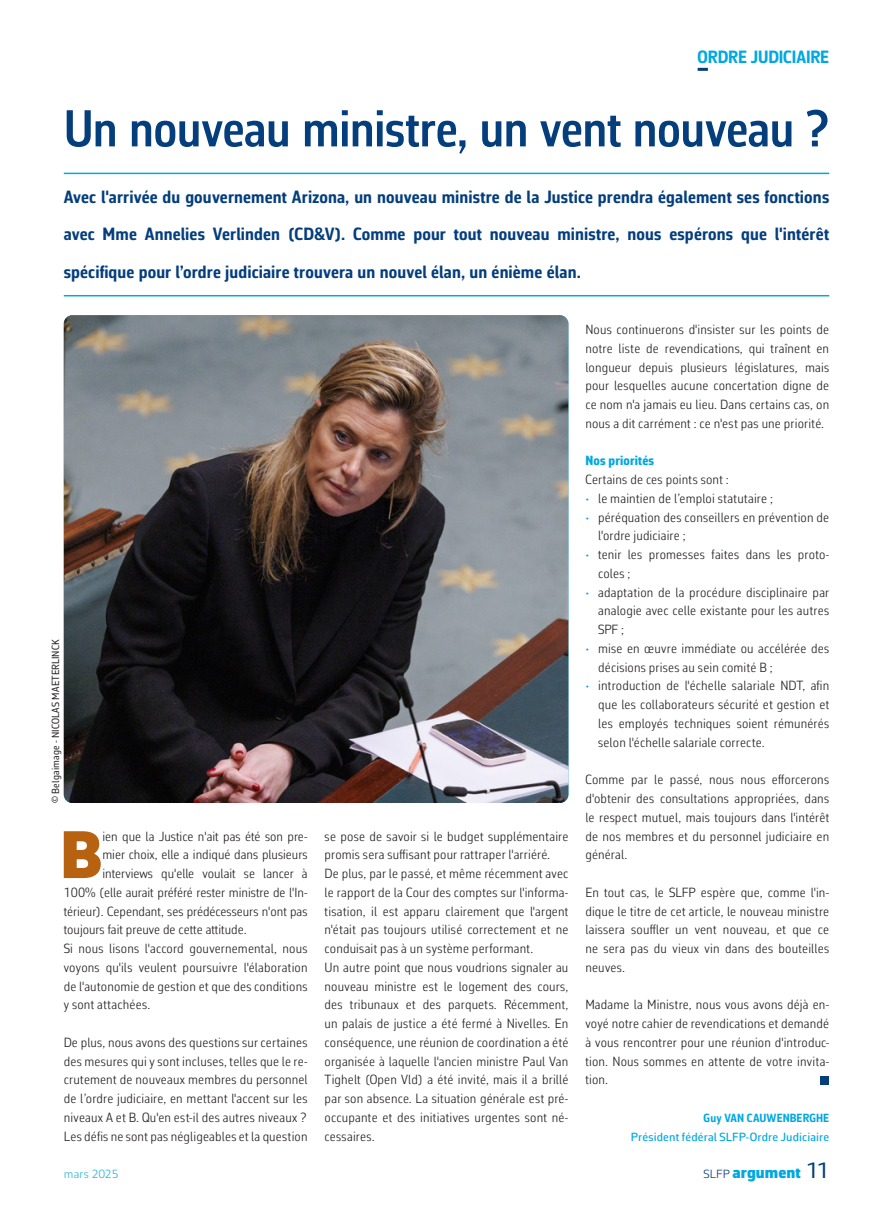
<style>
.page{position:relative;width:893px;height:1221px;background:#fff}
.page>*{position:absolute;margin:0;border:0;box-sizing:border-box;transform-origin:0 0}
.body_met_initiaal{font:900 67.95px "Corbeau Pro";color:#b66211}
.Basistekst{font:600 52.5px "Corbeau Con Pro";letter-spacing:-.01em;color:#043e7d}
.Inleiding{font:700 18px/37.5px "Corbeau Con Pro";letter-spacing:.01em;color:#043e7d;text-align:justify}
.t1{font:700 18px "Corbeau Con Pro";letter-spacing:-.005em;color:#00a8e2}
.t2{font:900 16.5px "Corbeau Pro";letter-spacing:.005em;color:#00a8e2}
.body_met_initiaal-2{font:300 13.5px/18.8px "Corbeau Con Pro";letter-spacing:.01em;color:#231f20;text-align:justify}
.body_met_initiaal-3{font:800 13.5px "Corbeau Con Pro";letter-spacing:.01em;color:#00a8e2}
.Auteur{font:500 12px "Corbeau Pro";letter-spacing:.01em;color:#00a8e2}
.Auteur-2{font:700 12px "Corbeau Con Pro";letter-spacing:.005em;color:#00a8e2}
.t3{font:300 12px "Corbeau Pro";color:#28b3de}
.t4{font:10.5px "Corbeau Con Pro";letter-spacing:.01em;color:#231f20}
.s1{color:#00a8e2}
.s2{font-weight:300;font-size:12px;color:#043e7d}
.s3{font-weight:400;font-size:22.5px;color:#043e7d}
</style>
<div class="page">
<svg style="left:698px;top:68px;width:10px;height:3px"></svg>
<div style="left:821px;top:1075px;width:8px;height:9px;background:#043e7d"></div>
<hr style="left:64px;top:173px;width:765px;height:1px;background:#00a8e2">
<hr style="left:64px;top:295px;width:765px;height:1px;background:#00a8e2">
<img style="left:64px;top:315px;width:504px;height:488px">
<p class="t1" style="left:698px;top:45px;width:133px">ORDRE JUDICIAIRE</p>
<p class="Basistekst" style="left:64px;top:93px;width:767px">Un nouveau ministre, un vent nouveau ?</p>
<p class="Inleiding" style="left:64px;top:177px;width:767px">Avec l'arrivée du gouvernement Arizona, un nouveau ministre de la Justice prendra également ses fonctions avec Mme Annelies Verlinden (CD&amp;V). Comme pour tout nouveau ministre, nous espérons que l'intérêt spécifique pour l’ordre judiciaire trouvera un nouvel élan, un énième élan.</p>
<p class="t4" style="left:49px;top:803px;width:165px;rotate:-90deg">© Belgaimage - NICOLAS MAETERLINCK</p>
<p class="body_met_initiaal" style="left:60px;top:809px;width:44px">B</p>
<p class="body_met_initiaal-2" style="left:102px;top:826px;width:207px">ien que la Justice n'ait pas été son pre-</p>
<p class="body_met_initiaal-2" style="left:102px;top:845px;width:207px">mier choix, elle a indiqué dans plusieurs</p>
<p class="body_met_initiaal-2" style="left:102px;top:863px;width:207px">interviews qu'elle voulait se lancer à</p>
<p class="body_met_initiaal-2" style="left:64px;top:882px;width:245px">100% (elle aurait préféré rester ministre de l'In-</p>
<p class="body_met_initiaal-2" style="left:64px;top:901px;width:245px">térieur). Cependant, ses prédécesseurs n'ont pas</p>
<p class="body_met_initiaal-2" style="left:64px;top:920px;width:184px">toujours fait preuve de cette attitude.</p>
<p class="body_met_initiaal-2" style="left:64px;top:938px;width:245px">Si nous lisons l'accord gouvernemental, nous voyons qu'ils veulent poursuivre l'élaboration de l'autonomie de gestion et que des conditions y sont attachées.</p>
<p class="body_met_initiaal-2" style="left:64px;top:1032px;width:245px">De plus, nous avons des questions sur certaines des mesures qui y sont incluses, telles que le re&shy;crutement de nouveaux membres du personnel de l’ordre judiciaire, en mettant l'accent sur les niveaux A et B. Qu'en est-il des autres niveaux ?</p>
<p class="body_met_initiaal-2" style="left:64px;top:1126px;width:245px">Les défis ne sont pas négligeables et la question</p>
<p class="body_met_initiaal-2" style="left:325px;top:826px;width:245px">se pose de savoir si le budget supplémentaire promis sera suffisant pour rattraper l'arriéré.</p>
<p class="body_met_initiaal-2" style="left:325px;top:863px;width:245px">De plus, par le passé, et même récemment avec le rapport de la Cour des comptes sur l'informa&shy;tisation, il est apparu clairement que l'argent n'était pas toujours utilisé correctement et ne conduisait pas à un système performant.</p>
<p class="body_met_initiaal-2" style="left:325px;top:957px;width:245px">Un autre point que nous voudrions signaler au nouveau ministre est le logement des cours, des tribunaux et des parquets. Récemment, un palais de justice a été fermé à Nivelles. En conséquence, une réunion de coordination a été organisée à laquelle l'ancien ministre Paul Van Tighelt (Open Vld) a été invité, mais il a brillé par son absence. La situation générale est pré&shy;occupante et des initiatives urgentes sont né&shy;cessaires.</p>
<p class="body_met_initiaal-2" style="left:585px;top:320px;width:245px">Nous continuerons d'insister sur les points de notre liste de revendications, qui traînent en longueur depuis plusieurs législatures, mais pour lesquelles aucune concertation digne de ce nom n'a jamais eu lieu. Dans certains cas, on nous a dit carrément : ce n'est pas une priorité.</p>
<p class="body_met_initiaal-3" style="left:585px;top:451px;width:70px">Nos priorités</p>
<p class="body_met_initiaal-2" style="left:585px;top:470px;width:145px">Certains de ces points sont :</p>
<p class="body_met_initiaal-2" style="left:585px;top:488px;width:189px"><span class="s1">•</span> le maintien de l’emploi statutaire ;</p>
<p class="body_met_initiaal-2" style="left:598px;top:507px;width:233px;text-indent:-13px"><span class="s1">•</span> péréquation des conseillers en prévention de l'ordre judiciaire ;</p>
<p class="body_met_initiaal-2" style="left:598px;top:545px;width:233px;text-indent:-13px"><span class="s1">•</span> tenir les promesses faites dans les proto&shy;coles ;</p>
<p class="body_met_initiaal-2" style="left:598px;top:582px;width:233px;text-indent:-13px"><span class="s1">•</span> adaptation de la procédure disciplinaire par analogie avec celle existante pour les autres SPF ;</p>
<p class="body_met_initiaal-2" style="left:598px;top:638px;width:232px;text-indent:-13px"><span class="s1">•</span> mise en œuvre immédiate ou accélérée des décisions prises au sein comité B ;</p>
<p class="body_met_initiaal-2" style="left:598px;top:676px;width:233px;text-indent:-13px"><span class="s1">•</span> introduction de l'échelle salariale NDT, afin que les collaborateurs sécurité et gestion et les employés techniques soient rémunérés selon l'échelle salariale correcte.</p>
<p class="body_met_initiaal-2" style="left:585px;top:770px;width:245px">Comme par le passé, nous nous efforcerons d'obtenir des consultations appropriées, dans le respect mutuel, mais toujours dans l'intérêt de nos membres et du personnel judiciaire en général.</p>
<p class="body_met_initiaal-2" style="left:585px;top:882px;width:245px">En tout cas, le SLFP espère que, comme l'in&shy;dique le titre de cet article, le nouveau ministre laissera souffler un vent nouveau, et que ce ne sera pas du vieux vin dans des bouteilles neuves.</p>
<p class="body_met_initiaal-2" style="left:585px;top:995px;width:245px">Madame la Ministre, nous vous avons déjà en&shy;voyé notre cahier de revendications et demandé à vous rencontrer pour une réunion d'introduc&shy;tion. Nous sommes en attente de votre invita&shy;tion.</p>
<p class="Auteur-2" style="left:704px;top:1109px;width:127px">Guy VAN CAUWENBERGHE</p>
<p class="Auteur" style="left:631px;top:1128px;width:200px">Président fédéral SLFP-Ordre Judiciaire</p>
<p class="t3" style="left:64px;top:1165px;width:56px">mars 2025</p>
<p class="t2" style="left:704px;top:1161px;width:127px"><span class="s2">SLFP</span> argument <span class="s3">11</span></p>
</div>
